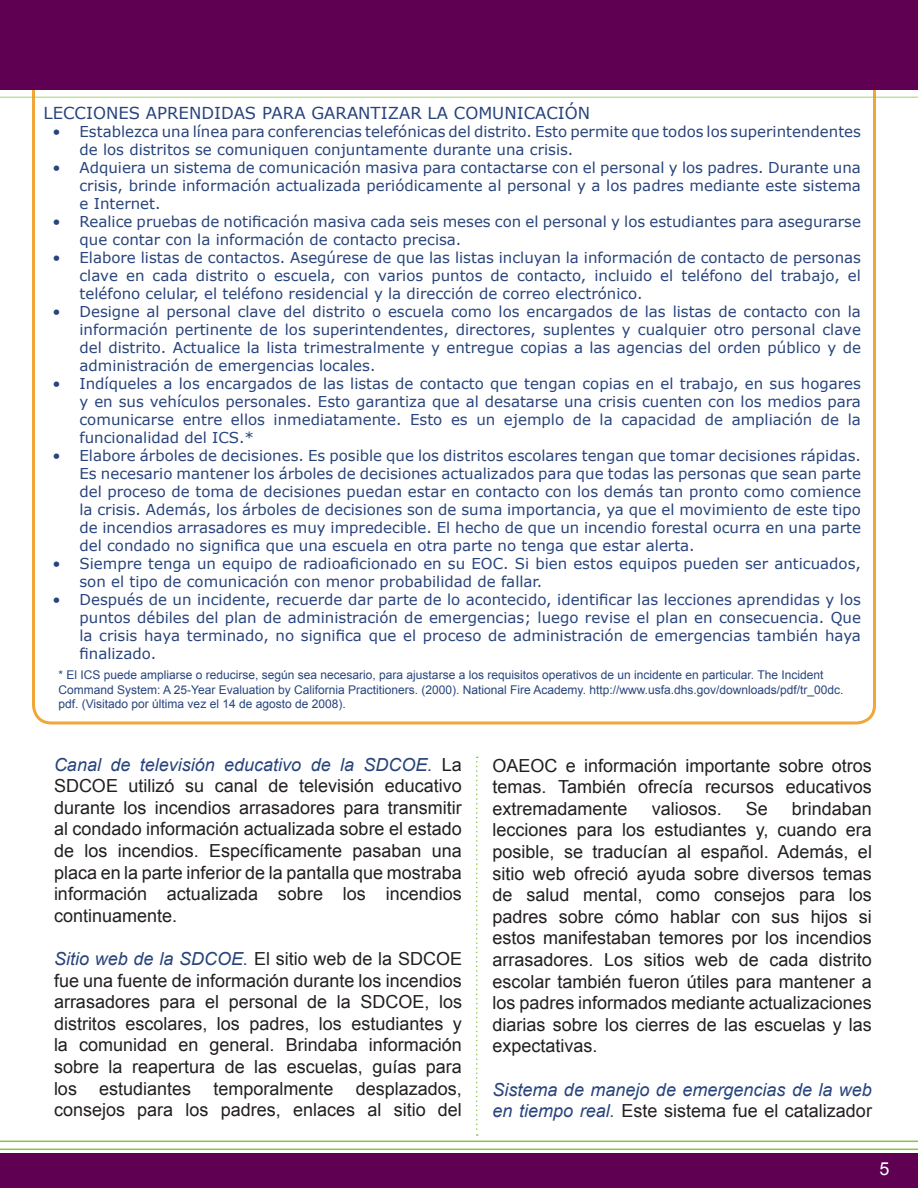
<style>
.page{position:relative;width:918px;height:1188px;background:#fff}
.page>*{position:absolute;margin:0;border:0;box-sizing:border-box;transform-origin:0 0}
.t1{font:18px/21.6px "Arial";color:#231f20;text-align:justify}
.t2{font:italic 18px/21.6px "Arial";color:#28447c}
.t3{font:18px "Arial";color:#fff}
.t4{font:16.5px "Verdana";color:#28447c}
.t5{font:15px/18px "Verdana";color:#28447c;text-align:justify}
.t6{font:12px/14.4px "Arial";color:#28447c}
.s1{font-style:italic;color:#28447c}
.s2{font-style:normal;color:#231f20}
</style>
<div class="page">
<svg style="left:476px;top:757px;width:2px;height:379px"></svg>
<div style="left:0;top:0;width:918px;height:89px;background:#5f0053"></div>
<hr style="left:0;top:97px;width:918px;height:1px;background:#86c43f">
<div style="left:0;top:1154px;width:918px;height:34px;background:#5f0053"></div>
<hr style="left:0;top:1149px;width:918px;height:1px;background:#86c43f">
<hr style="left:0;top:1141px;width:918px;height:1px;background:#86c43f">
<p class="t4" style="left:44px;top:102px;width:548px">LECCIONES APRENDIDAS PARA GARANTIZAR LA COMUNICACIÓN</p>
<p class="t5" style="left:80px;top:123px;width:783px;text-indent:-27px">• Establezca una línea para conferencias telefónicas del distrito. Esto permite que todos los superintendentes de los distritos se comuniquen conjuntamente durante una crisis.</p>
<p class="t5" style="left:80px;top:159px;width:783px;text-indent:-27px">• Adquiera un sistema de comunicación masiva para contactarse con el personal y los padres. Durante una crisis, brinde información actualizada periódicamente al personal y a los padres mediante este sistema e Internet.</p>
<p class="t5" style="left:80px;top:213px;width:783px;text-indent:-27px">• Realice pruebas de notificación masiva cada seis meses con el personal y los estudiantes para asegurarse que contar con la información de contacto precisa.</p>
<p class="t5" style="left:80px;top:249px;width:783px;text-indent:-27px">• Elabore listas de contactos. Asegúrese de que las listas incluyan la información de contacto de personas clave en cada distrito o escuela, con varios puntos de contacto, incluido el teléfono del trabajo, el teléfono celular, el teléfono residencial y la dirección de correo electrónico.</p>
<p class="t5" style="left:80px;top:303px;width:783px;text-indent:-27px">• Designe al personal clave del distrito o escuela como los encargados de las listas de contacto con la información pertinente de los superintendentes, directores, suplentes y cualquier otro personal clave del distrito. Actualice la lista trimestralmente y entregue copias a las agencias del orden público y de administración de emergencias locales.</p>
<p class="t5" style="left:80px;top:375px;width:783px;text-indent:-27px">• Indíqueles a los encargados de las listas de contacto que tengan copias en el trabajo, en sus hogares y en sus vehículos personales. Esto garantiza que al desatarse una crisis cuenten con los medios para comunicarse entre ellos inmediatamente. Esto es un ejemplo de la capacidad de ampliación de la funcionalidad del ICS.*</p>
<p class="t5" style="left:80px;top:447px;width:783px;text-indent:-27px">• Elabore árboles de decisiones. Es posible que los distritos escolares tengan que tomar decisiones rápidas.<br>Es necesario mantener los árboles de decisiones actualizados para que todas las personas que sean parte del proceso de toma de decisiones puedan estar en contacto con los demás tan pronto como comience la crisis. Además, los árboles de decisiones son de suma importancia, ya que el movimiento de este tipo de incendios arrasadores es muy impredecible. El hecho de que un incendio forestal ocurra en una parte del condado no significa que una escuela en otra parte no tenga que estar alerta.</p>
<p class="t5" style="left:80px;top:555px;width:783px;text-indent:-27px">• Siempre tenga un equipo de radioaficionado en su EOC. Si bien estos equipos pueden ser anticuados, son el tipo de comunicación con menor probabilidad de fallar.</p>
<p class="t5" style="left:80px;top:591px;width:783px;text-indent:-27px">• Después de un incidente, recuerde dar parte de lo acontecido, identificar las lecciones aprendidas y los puntos débiles del plan de administración de emergencias; luego revise el plan en consecuencia. Que la crisis haya terminado, no significa que el proceso de administración de emergencias también haya finalizado.</p>
<p class="t6" style="left:58px;top:668px;width:787px">* El ICS puede ampliarse o reducirse, según sea necesario, para ajustarse a los requisitos operativos de un incidente en particular. The Incident<br>Command System: A 25-Year Evaluation by California Practitioners. (2000). National Fire Academy. http://www.usfa.dhs.gov/downloads/pdf/tr_00dc. pdf. (Visitado por última vez el 14 de agosto de 2008).</p>
<p class="t1" style="left:54px;top:754px;width:409px"><span class="s1">Canal de televisión educativo de la SDCOE.</span> La SDCOE utilizó su canal de televisión educativo durante los incendios arrasadores para transmitir al condado información actualizada sobre el estado de los incendios. Específicamente pasaban una placa en la parte inferior de la pantalla que mostraba información actualizada sobre los incendios continuamente.</p>
<p class="t1" style="left:54px;top:948px;width:410px"><span class="s1">Sitio web de la SDCOE.</span> El sitio web de la SDCOE fue una fuente de información durante los incendios arrasadores para el personal de la SDCOE, los distritos escolares, los padres, los estudiantes y la comunidad en general. Brindaba información sobre la reapertura de las escuelas, guías para los estudiantes temporalmente desplazados, consejos para los padres, enlaces al sitio del</p>
<p class="t1" style="left:492px;top:755px;width:381px">OAEOC e información importante sobre otros temas. También ofrecía recursos educativos extremadamente</p>
<p class="t1" style="left:652px;top:798px;width:72px">valiosos.</p>
<p class="t1" style="left:746px;top:798px;width:24px">Se</p>
<p class="t1" style="left:492px;top:798px;width:381px;text-indent:299px">brindaban lecciones para los estudiantes y, cuando era posible, se traducían al español. Además, el sitio web ofreció ayuda sobre diversos temas de salud mental, como consejos para los padres sobre cómo hablar con sus hijos si estos manifestaban temores por los incendios arrasadores. Los sitios web de cada distrito escolar también fueron útiles para mantener a los padres informados mediante actualizaciones diarias sobre los cierres de las escuelas y las expectativas.</p>
<p class="t2" style="left:492px;top:1079px;width:381px">Sistema de manejo de emergencias de la web en tiempo real. <span class="s2">Este sistema fue el catalizador</span></p>
<p class="t3" style="left:880px;top:1157px;width:12px">5</p>
</div>
